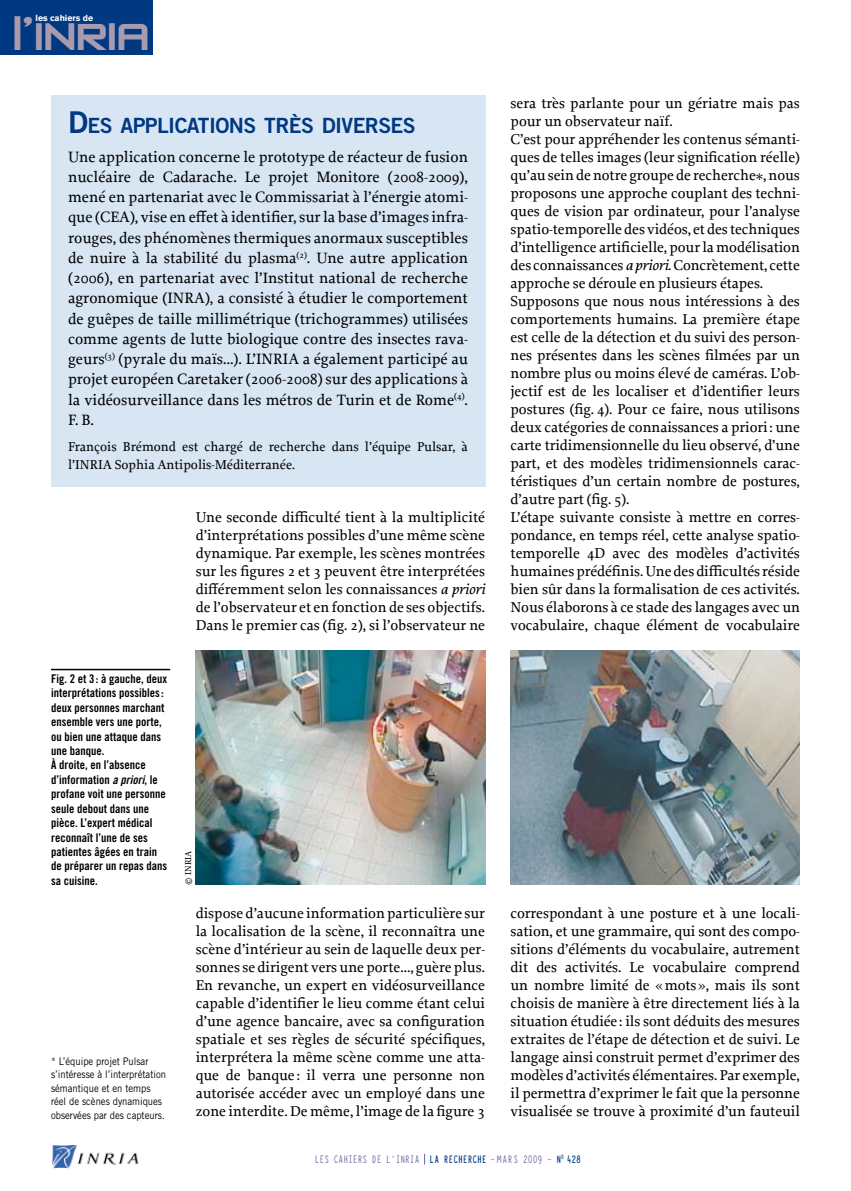
<style>
.page{position:relative;width:851px;height:1191px;background:#fff}
.page>*{position:absolute;margin:0;border:0;box-sizing:border-box;transform-origin:0 0}
.t1{font:45px "Zero Twos";letter-spacing:-.03em;color:#a89bae;scale:1.1 1}
.t2{font:21px "Trade Gothic Bold Two";letter-spacing:-.03em;color:#003882}
.t3{font:15.75px/20.2px "Proforma";color:#000;text-align:justify}
.t4{font:15px/18px "Proforma";letter-spacing:-.005em;color:#000;text-align:justify}
.t5{font:13.5px/18px "Proforma";color:#000}
.t6{font:12px/14.4px "Trade Gothic Bold Cond Twenty";color:#000}
.t7{font:700 12px "Typewriter Condensed";letter-spacing:-.01em;color:#003882;scale:.9 1}
.t8{font:12px "Typewriter Condensed";letter-spacing:-.01em;color:#63659f;scale:.9 1}
.t9{font:10.5px/13.5px "Trade Gothic";color:#000;scale:.9 1}
.t10{font:9px "Proforma";color:#000}
.t11{font:700 8.7px "Akzidenz Grotesk BE";color:#fff}
.s1{font-size:30px}
.s2{font-family:"Trade Gothic Bold Cond Twenty Obl"}
.s3{font-style:italic}
.s4{font-weight:400;color:#63659f}
</style>
<div class="page">
<img style="left:52px;top:1145px;width:87px;height:23px">
<div style="left:0;top:0;width:152px;height:54px;background:#003882"></div>
<img style="left:196px;top:651px;width:289px;height:233px">
<img style="left:510px;top:651px;width:289px;height:233px">
<hr style="left:51px;top:669px;width:119px;height:1px;background:#000">
<div style="left:51px;top:96px;width:434px;height:391px;background:#d8e6f4"></div>
<p class="t11" style="left:36px;top:13px;width:59px">les cahiers de</p>
<h1 class="t1" style="left:12px;top:14px;width:127px">l’INRIA</h1>
<h2 class="t2" style="left:68px;top:112px;width:349px"><span class="s1">D</span>ES APPLICATIONS TRÈS DIVERSES</h2>
<p class="t3" style="left:68px;top:146px;width:401px">Une application concerne le prototype de réacteur de fusion nucléaire de Cadarache. Le projet Monitore (2008-2009), mené en partenariat avec le Commissariat à l’énergie atomi&shy;que (CEA), vise en effet à identifier, sur la base d’images infra&shy;rouges, des phénomènes thermiques anormaux susceptibles de nuire à la stabilité du plasma<sup>(2)</sup>. Une autre application (2006), en partenariat avec l’Institut national de recherche agronomique (INRA), a consisté à étudier le comportement de guêpes de taille millimétrique (trichogrammes) utilisées comme agents de lutte biologique contre des insectes rava&shy;geurs<sup>(3)</sup> (pyrale du maïs…). L’INRIA a également participé au projet européen Caretaker (2006-2008) sur des applications à la vidéosurveillance dans les métros de Turin et de Rome<sup>(4)</sup>.<br>F. B.</p>
<p class="t5" style="left:68px;top:438px;width:401px">François Brémond est chargé de recherche dans l’équipe Pulsar, à l’INRIA Sophia Antipolis-Méditerranée.</p>
<p class="t6" style="left:51px;top:671px;width:118px">Fig. 2 et 3 : à gauche, deux interprétations possibles: deux personnes marchant ensemble vers une porte, ou bien une attaque dans une banque.<br>À droite, en l’absence d’information <span class="s2">a priori</span>, le profane voit une personne seule debout dans une pièce. L’expert médical reconnaît l’une de ses patientes âgées en train de préparer un repas dans sa cuisine.</p>
<p class="t9" style="left:51px;top:1054px;width:129px">* L’équipe projet Pulsar s’intéresse à l’interprétation sémantique et en temps réel de scènes dynamiques observées par des capteurs.</p>
<p class="t4" style="left:196px;top:508px;width:291px">Une seconde difficulté tient à la multiplicité d’interprétations possibles d’une même scène dynamique. Par exemple, les scènes montrées sur les figures 2 et 3 peuvent être interprétées différemment selon les connaissances <span class="s3">a priori </span>de l’observateur et en fonction de ses objectifs.<br>Dans le premier cas (fig. 2), si l’observateur ne</p>
<p class="t10" style="left:182px;top:884px;width:35px;rotate:-90deg">© Inria</p>
<p class="t4" style="left:196px;top:904px;width:291px">dispose d’aucune information particulière sur la localisation de la scène, il reconnaîtra une scène d’intérieur au sein de laquelle deux per&shy;sonnes se dirigent vers une porte…, guère plus.<br>En revanche, un expert en vidéosurveillance capable d’identifier le lieu comme étant celui d’une agence bancaire, avec sa configuration spatiale et ses règles de sécurité spécifiques, interprétera la même scène comme une atta&shy;que de banque : il verra une personne non autorisée accéder avec un employé dans une zone interdite. De même, l’image de la figure 3</p>
<p class="t4" style="left:510px;top:94px;width:291px;text-align:left">sera très parlante pour un gériatre mais pas pour un observateur naïf.<br>C’est pour appréhender les contenus sémanti&shy;ques de telles images (leur signification réelle) qu’au sein de notre groupe de recherche*, nous proposons une approche couplant des techni&shy;ques de vision par ordinateur, pour l’analyse spatio-temporelle des vidéos, et des techniques d’intelligence artificielle, pour la modélisation des connaissances <span class="s3">a priori</span>. Concrètement, cette approche se déroule en plusieurs étapes.<br>Supposons que nous nous intéressions à des comportements humains. La première étape est celle de la détection et du suivi des person&shy;nes présentes dans les scènes filmées par un nombre plus ou moins élevé de caméras. L’ob&shy;jectif est de les localiser et d’identifier leurs postures (fig. 4). Pour ce faire, nous utilisons deux catégories de connaissances a priori: une carte tridimensionnelle du lieu observé, d’une part, et des modèles tridimensionnels carac&shy;téristiques d’un certain nombre de postures, d’autre part (fig. 5).<br>L’étape suivante consiste à mettre en corres&shy;pondance, en temps réel, cette analyse spatio&shy;temporelle 4D avec des modèles d’activités humaines prédéfinis. Une des difficultés réside bien sûr dans la formalisation de ces activités.<br>Nous élaborons à ce stade des langages avec un vocabulaire, chaque élément de vocabulaire</p>
<p class="t4" style="left:510px;top:904px;width:291px">correspondant à une posture et à une locali&shy;sation, et une grammaire, qui sont des compo&shy;sitions d’éléments du vocabulaire, autrement dit des activités. Le vocabulaire comprend un nombre limité de «mots», mais ils sont choisis de manière à être directement liés à la situation étudiée : ils sont déduits des mesures extraites de l’étape de détection et de suivi. Le langage ainsi construit permet d’exprimer des modèles d’activités élémentaires. Par exemple, il permettra d’exprimer le fait que la personne visualisée se trouve à proximité d’un fauteuil</p>
<p class="t8" style="left:315px;top:1150px;width:106px">LES CAHIERS DE L ’INRIA</p>
<p class="t7" style="left:429px;top:1150px;width:170px">LA RECHERCHE <span class="s4">- MARS 2009 -</span> N<sup>0</sup> 428</p>
</div>
